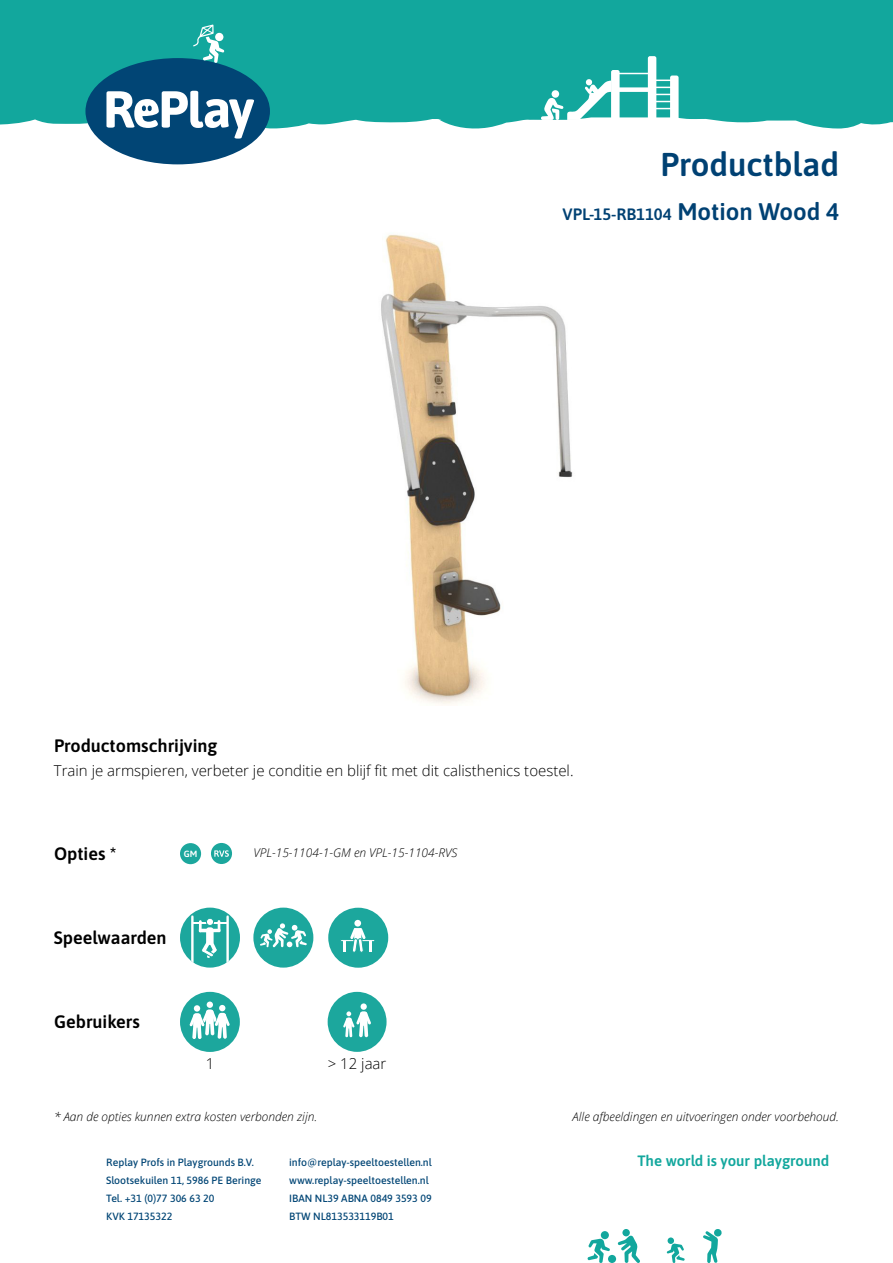
<style>
.page{position:relative;width:893px;height:1263px;background:#fff}
.page>*{position:absolute;margin:0;border:0;box-sizing:border-box;transform-origin:0 0}
.t1{font:600 33px "Asap";color:#004173}
.t2{font:600 18px "Asap";color:#000}
.t3{font:600 16.5px "Asap";color:#004173}
.t4{font:300 15px "Open Sans";color:#000}
.t5{font:600 15px "Asap";color:#12a79d}
.t6{font:italic 300 12px "Open Sans";color:#000}
.t7{font:500 10.5px/18px "Asap";color:#014575}
.t8{font:600 9px "Asap";color:#fff}
.s1{font-size:24px}
</style>
<div class="page">
<div style="left:0;top:0;width:893px;height:129px;background:#12a79d"></div>
<svg style="left:703px;top:1229px;width:18px;height:34px"></svg>
<div style="left:608px;top:1255px;width:8px;height:8px;background:#12a79d;border-radius:50%"></div>
<div style="left:601px;top:1231px;width:8px;height:8px;background:#12a79d;border-radius:50%"></div>
<svg style="left:587px;top:1238px;width:23px;height:25px"></svg>
<div style="left:668px;top:1237px;width:6px;height:7px;background:#12a79d;border-radius:50%"></div>
<svg style="left:667px;top:1243px;width:18px;height:20px"></svg>
<svg style="left:618px;top:1235px;width:22px;height:28px"></svg>
<div style="left:622px;top:1229px;width:8px;height:7px;background:#12a79d;border-radius:50%"></div>
<svg style="left:85px;top:24px;width:185px;height:140px"></svg>
<hr style="left:615px;top:73px;width:35px;height:1px;background:#fff">
<div style="left:615px;top:87px;width:35px;height:5px;background:#fff"></div>
<svg style="left:648px;top:56px;width:31px;height:64px"></svg>
<svg style="left:541px;top:70px;width:79px;height:50px"></svg>
<div style="left:552px;top:90px;width:7px;height:8px;background:#fff;border-radius:50%"></div>
<div style="left:180px;top:992px;width:60px;height:60px;background:#1ca79d;border-radius:50%"></div>
<div style="left:206px;top:1001px;width:7px;height:7px;background:#74c9c3;border-radius:50%"></div>
<div style="left:207px;top:1001px;width:6px;height:7px;background:#fff;border-radius:50%"></div>
<svg style="left:189px;top:1005px;width:41px;height:34px"></svg>
<div style="left:328px;top:992px;width:59px;height:60px;background:#1ca79d;border-radius:50%"></div>
<div style="left:361px;top:1003px;width:6px;height:7px;background:#fff;border-radius:50%"></div>
<svg style="left:343px;top:1011px;width:28px;height:27px"></svg>
<img style="left:381px;top:234px;width:192px;height:471px">
<div style="left:211px;top:843px;width:21px;height:21px;background:#1ca79d;border-radius:50%"></div>
<svg style="left:214px;top:850px;width:15px;height:7px"></svg>
<div style="left:180px;top:908px;width:60px;height:59px;background:#1ca79d;border-radius:50%"></div>
<hr style="left:192px;top:922px;width:36px;height:1px;background:#fff">
<svg style="left:191px;top:915px;width:29px;height:48px"></svg>
<svg style="left:226px;top:915px;width:3px;height:48px"></svg>
<div style="left:206px;top:918px;width:8px;height:7px;background:#fff;border-radius:50%"></div>
<div style="left:206px;top:918px;width:8px;height:8px;border:1px solid #1ca79d;border-radius:50%"></div>
<div style="left:253px;top:908px;width:60px;height:59px;background:#1ca79d;border-radius:50%"></div>
<svg style="left:260px;top:923px;width:47px;height:24px"></svg>
<div style="left:180px;top:843px;width:21px;height:21px;background:#1ca79d;border-radius:50%"></div>
<div style="left:328px;top:908px;width:60px;height:60px;background:#1ca79d;border-radius:50%"></div>
<div style="left:340px;top:939px;width:35px;height:3px;background:#fff;border:1px solid #1ca79d"></div>
<div style="left:354px;top:920px;width:7px;height:6px;background:#fff;border-radius:50%"></div>
<svg style="left:344px;top:928px;width:27px;height:25px"></svg>
<h1 class="t1" style="left:660px;top:142px;width:180px">Productblad</h1>
<h2 class="t2" style="left:54px;top:733px;width:165px">Productomschrijving</h2>
<h3 class="t3" style="left:562px;top:203px;width:278px">VPL-15-RB1104 <span class="s1">Motion Wood 4</span></h3>
<h3 class="t4" style="left:54px;top:761px;width:521px">Train je armspieren, verbeter je conditie en blijf fit met dit calisthenics toestel.</h3>
<h2 class="t2" style="left:54px;top:841px;width:64px">Opties *</h2>
<p class="t8" style="left:184px;top:847px;width:15px">GM</p>
<p class="t6" style="left:254px;top:844px;width:206px">VPL-15-1104-1-GM en VPL-15-1104-RVS</p>
<h2 class="t2" style="left:54px;top:925px;width:114px">Speelwaarden</h2>
<h2 class="t2" style="left:54px;top:1009px;width:87px">Gebruikers</h2>
<h3 class="t4" style="left:206px;top:1053px;width:10px">1</h3>
<h3 class="t4" style="left:328px;top:1053px;width:60px">&gt; 12 jaar</h3>
<p class="t6" style="left:54px;top:1108px;width:265px">* Aan de opties kunnen extra kosten verbonden zijn.</p>
<p class="t6" style="left:573px;top:1108px;width:268px">Alle afbeeldingen en uitvoeringen onder voorbehoud.</p>
<p class="t7" style="left:106px;top:1153px;width:157px">Replay Profs in Playgrounds B.V.<br>Slootsekuilen 11, 5986 PE Beringe<br>Tel. +31 (0)77 306 63 20<br>KVK 17135322</p>
<p class="t7" style="left:289px;top:1153px;width:144px">info@replay-speeltoestellen.nl www.replay-speeltoestellen.nl<br>IBAN NL39 ABNA 0849 3593 09<br>BTW NL813533119B01</p>
<h3 class="t5" style="left:638px;top:1151px;width:193px">The world is your playground</h3>
</div>
